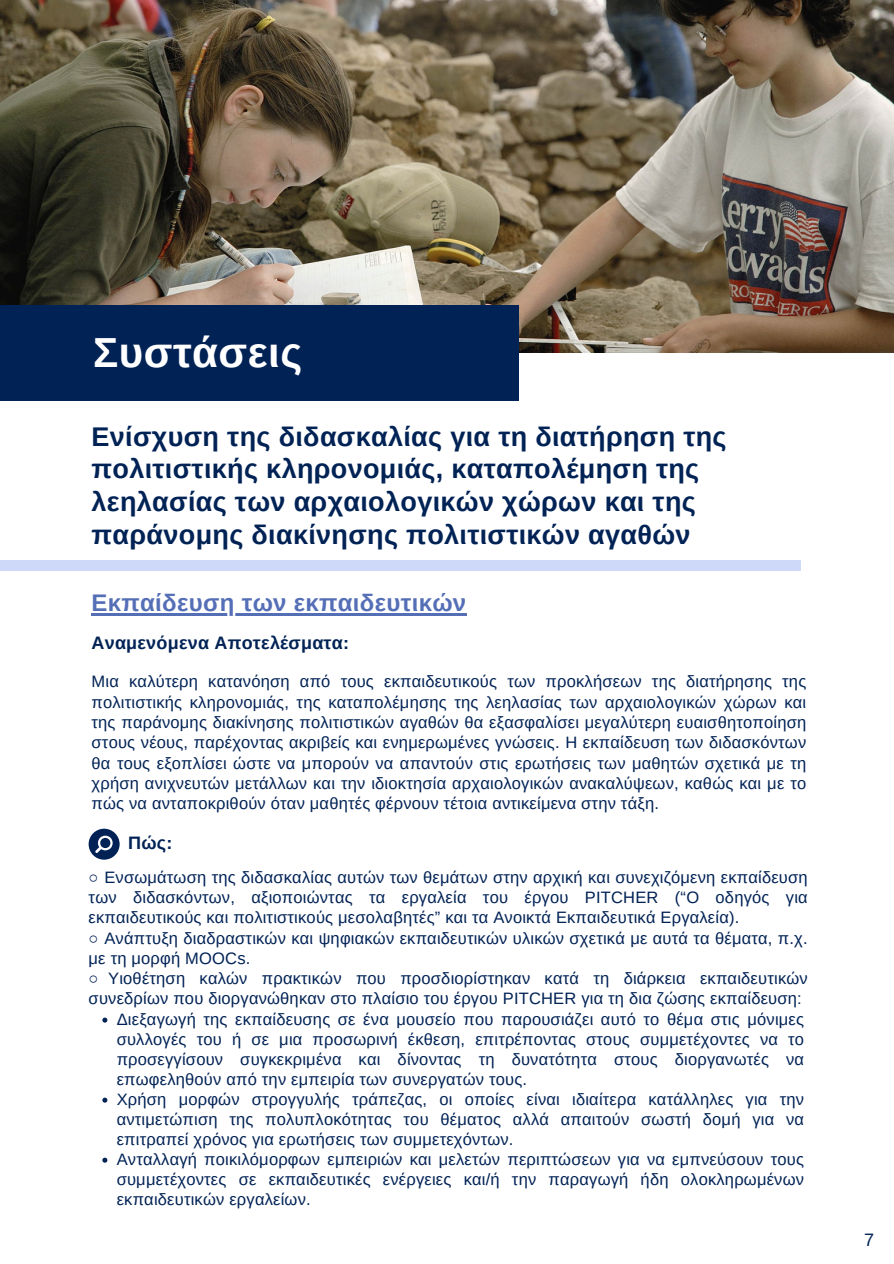
<style>
.page{position:relative;width:894px;height:1264px;background:#fff}
.page>*{position:absolute;margin:0;border:0;box-sizing:border-box;transform-origin:0 0}
.t1{font:700 42px "Arimo";letter-spacing:.01em;color:#fff}
.t2{font:700 27px/32.7px "Arimo";letter-spacing:.015em;color:#025}
.t3{font:700 24px "Arimo";letter-spacing:.015em;color:#556fb7}
.t4{font:700 18px "Arimo";letter-spacing:.015em;color:#025}
.t5{font:18px "Arimo";color:#025}
.t6{font:16.5px/20.2px "Arimo";letter-spacing:.01em;color:#025;text-align:justify}
</style>
<div class="page">
<img style="left:0;top:0;width:893px;height:352px">
<div style="left:0;top:305px;width:518px;height:95px;background:#025"></div>
<div style="left:0;top:560px;width:800px;height:10px;background:#ced9f9"></div>
<hr style="left:91px;top:613px;width:375px;height:2px;background:#556fb7">
<svg style="left:102px;top:1017px;width:5px;height:5px"></svg>
<svg style="left:102px;top:1097px;width:5px;height:5px"></svg>
<svg style="left:102px;top:1157px;width:5px;height:5px"></svg>
<svg style="left:89px;top:828px;width:31px;height:31px"></svg>
<h1 class="t1" style="left:93px;top:329px;width:211px">Συστάσεις</h1>
<h4 class="t2" style="left:91px;top:420px;width:636px">Ενίσχυση της διδασκαλίας για τη διατήρηση της πολιτιστικής κληρονομιάς, καταπολέμηση της λεηλασίας των αρχαιολογικών χώρων και της παράνομης διακίνησης πολιτιστικών αγαθών</h4>
<p class="t3" style="left:91px;top:589px;width:376px">Εκπαίδευση των εκπαιδευτικών</p>
<h2 class="t4" style="left:91px;top:633px;width:259px">Αναμενόμενα Αποτελέσματα:</h2>
<h3 class="t6" style="left:91px;top:671px;width:716px">Μια καλύτερη κατανόηση από τους εκπαιδευτικούς των προκλήσεων της διατήρησης της πολιτιστικής κληρονομιάς, της καταπολέμησης της λεηλασίας των αρχαιολογικών χώρων και της παράνομης διακίνησης πολιτιστικών αγαθών θα εξασφαλίσει μεγαλύτερη ευαισθητοποίηση στους νέους, παρέχοντας ακριβείς και ενημερωμένες γνώσεις. Η εκπαίδευση των διδασκόντων θα τους εξοπλίσει ώστε να μπορούν να απαντούν στις ερωτήσεις των μαθητών σχετικά με τη χρήση ανιχνευτών μετάλλων και την ιδιοκτησία αρχαιολογικών ανακαλύψεων, καθώς και με το πώς να ανταποκριθούν όταν μαθητές φέρνουν τέτοια αντικείμενα στην τάξη.</h3>
<p class="t4" style="left:128px;top:833px;width:46px">Πώς:</p>
<h4 class="t6" style="left:89px;top:867px;width:720px">○ Ενσωμάτωση της διδασκαλίας αυτών των θεμάτων στην αρχική και συνεχιζόμενη εκπαίδευση των διδασκόντων, αξιοποιώντας τα εργαλεία του έργου PITCHER (“Ο οδηγός για εκπαιδευτικούς και πολιτιστικούς μεσολαβητές” και τα Ανοικτά Εκπαιδευτικά Εργαλεία).</h4>
<p class="t6" style="left:89px;top:927px;width:720px">○ Ανάπτυξη διαδραστικών και ψηφιακών εκπαιδευτικών υλικών σχετικά με αυτά τα θέματα, π.χ. με τη μορφή MOOCs.</p>
<p class="t6" style="left:89px;top:968px;width:720px">○ Υιοθέτηση καλών πρακτικών που προσδιορίστηκαν κατά τη διάρκεια εκπαιδευτικών συνεδρίων που διοργανώθηκαν στο πλαίσιο του έργου PITCHER για τη δια ζώσης εκπαίδευση:</p>
<p class="t6" style="left:117px;top:1009px;width:688px">Διεξαγωγή της εκπαίδευσης σε ένα μουσείο που παρουσιάζει αυτό το θέμα στις μόνιμες συλλογές του ή σε μια προσωρινή έκθεση, επιτρέποντας στους συμμετέχοντες να το προσεγγίσουν συγκεκριμένα και δίνοντας τη δυνατότητα στους διοργανωτές να επωφεληθούν από την εμπειρία των συνεργατών τους.</p>
<p class="t6" style="left:117px;top:1089px;width:688px">Χρήση μορφών στρογγυλής τράπεζας, οι οποίες είναι ιδιαίτερα κατάλληλες για την αντιμετώπιση της πολυπλοκότητας του θέματος αλλά απαιτούν σωστή δομή για να επιτραπεί χρόνος για ερωτήσεις των συμμετεχόντων.</p>
<p class="t6" style="left:117px;top:1149px;width:688px">Ανταλλαγή ποικιλόμορφων εμπειριών και μελετών περιπτώσεων για να εμπνεύσουν τους συμμετέχοντες σε εκπαιδευτικές ενέργειες και/ή την παραγωγή ήδη ολοκληρωμένων εκπαιδευτικών εργαλείων.</p>
<p class="t5" style="left:863px;top:1229px;width:12px">7</p>
</div>
